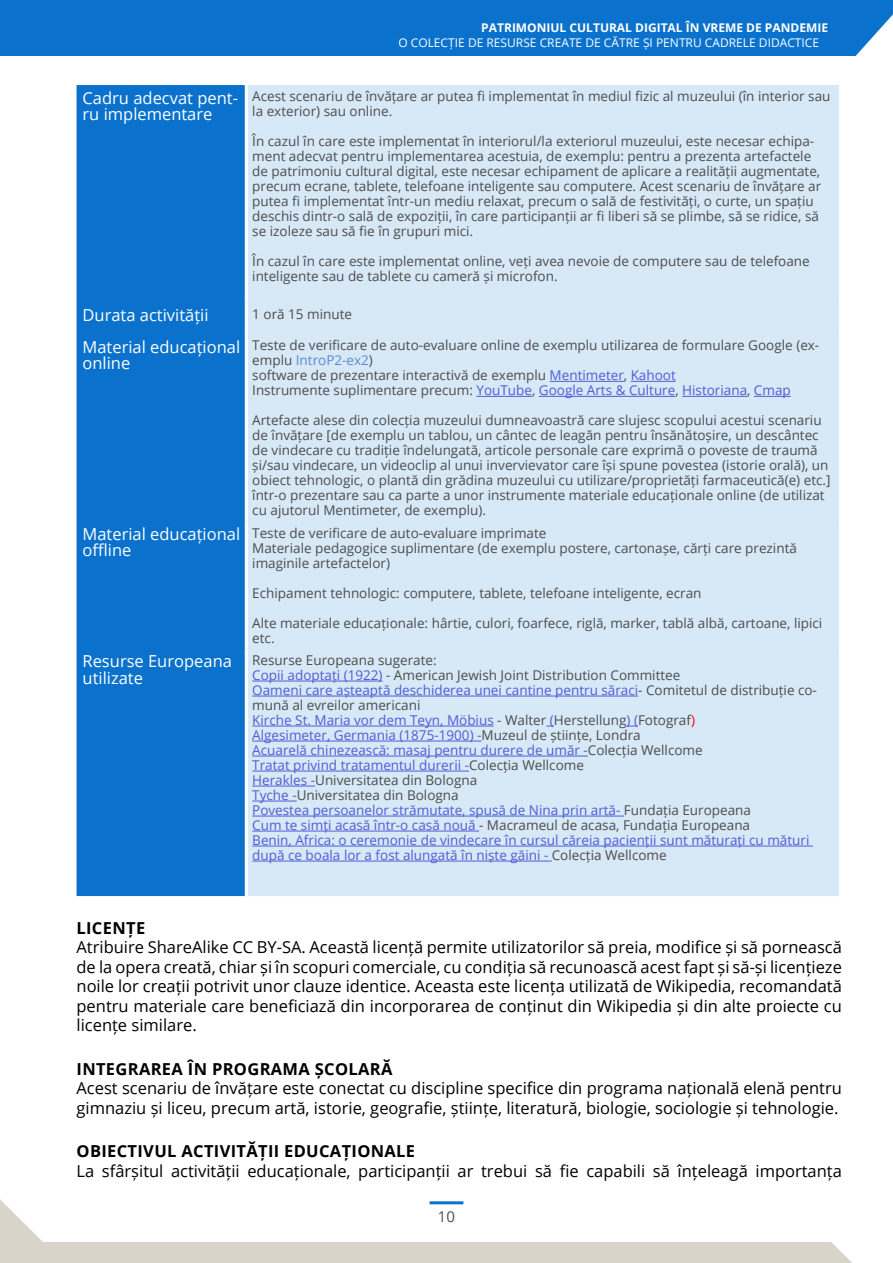
<style>
.page{position:relative;width:893px;height:1263px;background:#fff}
.page>*{position:absolute;margin:0;border:0;box-sizing:border-box;transform-origin:0 0}
.t1{font:16.5px/19.5px "Open Sans";color:#000;text-align:justify}
.t2{font:16.5px/16.5px "Open Sans";color:#fff}
.t3{font:700 16.5px "Open Sans";letter-spacing:.02em;color:#000}
.t4{font:15px "Open Sans";color:#4d4d4d}
.t5{font:13.5px/15px "Open Sans";color:#4d4d4d}
.t6{font:13.5px/15px "Open Sans";color:#4f5cd6}
.t7{font:12px "Open Sans";color:#fff}
.t8{font:700 12px "Open Sans";color:#fff}
.s1{color:#548dd4}
.s2{color:#4f5cd6}
.s3{color:#4d4d4d}
.s4{color:#f00}
</style>
<div class="page">
<div style="left:0;top:0;width:893px;height:56px;background:#0a72cc"></div>
<div style="left:0;top:1242px;width:893px;height:21px;background:#d9d4ca"></div>
<svg style="left:855px;top:14px;width:38px;height:42px"></svg>
<svg style="left:831px;top:1242px;width:62px;height:21px"></svg>
<hr style="left:430px;top:1201px;width:33px;height:3px;background:#0a72cc">
<svg style="left:0;top:1199px;width:43px;height:43px"></svg>
<div style="left:77px;top:85px;width:168px;height:811px;background:#0a72cc"></div>
<div style="left:248px;top:85px;width:591px;height:811px;background:#d7e8f7"></div>
<hr style="left:550px;top:381px;width:74px;height:1px;background:#4f5cd6">
<hr style="left:631px;top:381px;width:45px;height:1px;background:#4f5cd6">
<hr style="left:476px;top:396px;width:56px;height:1px;background:#4f5cd6">
<hr style="left:539px;top:396px;width:136px;height:1px;background:#4f5cd6">
<hr style="left:682px;top:396px;width:65px;height:1px;background:#4f5cd6">
<hr style="left:754px;top:396px;width:37px;height:1px;background:#4f5cd6">
<hr style="left:252px;top:681px;width:131px;height:1px;background:#4f5cd6">
<hr style="left:252px;top:696px;width:386px;height:1px;background:#4f5cd6">
<hr style="left:252px;top:726px;width:242px;height:1px;background:#4f5cd6">
<svg style="left:626px;top:726px;width:12px;height:1px"></svg>
<hr style="left:252px;top:741px;width:229px;height:1px;background:#4f5cd6">
<hr style="left:252px;top:756px;width:336px;height:1px;background:#4f5cd6">
<hr style="left:252px;top:771px;width:217px;height:1px;background:#4f5cd6">
<hr style="left:252px;top:786px;width:63px;height:1px;background:#4f5cd6">
<hr style="left:252px;top:801px;width:45px;height:1px;background:#4f5cd6">
<hr style="left:252px;top:816px;width:372px;height:1px;background:#4f5cd6">
<hr style="left:252px;top:831px;width:227px;height:1px;background:#4f5cd6">
<hr style="left:252px;top:846px;width:561px;height:1px;background:#4f5cd6">
<hr style="left:252px;top:861px;width:300px;height:1px;background:#4f5cd6">
<p class="t8" style="left:481px;top:19px;width:348px">PATRIMONIUL CULTURAL DIGITAL ÎN VREME DE PANDEMIE</p>
<p class="t7" style="left:398px;top:34px;width:422px">O COLECȚIE DE RESURSE CREATE DE CĂTRE ȘI PENTRU CADRELE DIDACTICE</p>
<p class="t2" style="left:83px;top:89px;width:157px">Cadru adecvat pent&shy;ru implementare</p>
<p class="t5" style="left:252px;top:89px;width:580px">Acest scenariu de învățare ar putea fi implementat în mediul fizic al muzeului (în interior sau la exterior) sau online.</p>
<p class="t5" style="left:252px;top:134px;width:570px">În cazul în care este implementat în interiorul/la exteriorul muzeului, este necesar echipa&shy;ment adecvat pentru implementarea acestuia, de exemplu: pentru a prezenta artefactele de patrimoniu cultural digital, este necesar echipament de aplicare a realității augmentate, precum ecrane, tablete, telefoane inteligente sau computere. Acest scenariu de învățare ar putea fi implementat într-un mediu relaxat, precum o sală de festivități, o curte, un spațiu deschis dintr-o sală de expoziții, în care participanții ar fi liberi să se plimbe, să se ridice, să se izoleze sau să fie în grupuri mici.</p>
<p class="t5" style="left:252px;top:254px;width:559px">În cazul în care este implementat online, veți avea nevoie de computere sau de telefoane inteligente sau de tablete cu cameră și microfon.</p>
<p class="t2" style="left:83px;top:306px;width:127px">Durata activității</p>
<p class="t5" style="left:252px;top:306px;width:101px">1 oră 15 minute</p>
<p class="t2" style="left:83px;top:338px;width:159px">Material educațional online</p>
<p class="t5" style="left:252px;top:338px;width:568px">Teste de verificare de auto-evaluare online de exemplu utilizarea de formulare Google (ex&shy;emplu <span class="s1">IntroP2-ex2</span>)<br>software de prezentare interactivă de exemplu <span class="s2">Mentimeter</span>, <span class="s2">Kahoot<br></span>Instrumente suplimentare precum: <span class="s2">YouTube</span>, <span class="s2">Google Arts &amp; Culture</span>, <span class="s2">Historiana</span>, <span class="s2">Cmap</span></p>
<p class="t5" style="left:252px;top:413px;width:580px">Artefacte alese din colecția muzeului dumneavoastră care slujesc scopului acestui scenariu de învățare [de exemplu un tablou, un cântec de leagăn pentru însănătoșire, un descântec de vindecare cu tradiție îndelungată, articole personale care exprimă o poveste de traumă și/sau vindecare, un videoclip al unui invervievator care își spune povestea (istorie orală), un obiect tehnologic, o plantă din grădina muzeului cu utilizare/proprietăți farmaceutică(e) etc.] într-o prezentare sau ca parte a unor instrumente materiale educaționale online (de utilizat cu ajutorul Mentimeter, de exemplu).</p>
<p class="t2" style="left:83px;top:525px;width:159px">Material educațional offline</p>
<p class="t5" style="left:252px;top:525px;width:546px">Teste de verificare de auto-evaluare imprimate<br>Materiale pedagogice suplimentare (de exemplu postere, cartonașe, cărți care prezintă imaginile artefactelor)</p>
<p class="t5" style="left:252px;top:585px;width:451px">Echipament tehnologic: computere, tablete, telefoane inteligente, ecran</p>
<p class="t5" style="left:252px;top:615px;width:572px">Alte materiale educaționale: hârtie, culori, foarfece, riglă, marker, tablă albă, cartoane, lipici etc.</p>
<p class="t2" style="left:83px;top:653px;width:151px">Resurse Europeana utilizate</p>
<p class="t6" style="left:252px;top:652px;width:566px"><span class="s3">Resurse Europeana sugerate:<br></span>Copii adoptați (1922) <span class="s3">- American Jewish Joint Distribution Committee<br></span>Oameni care așteaptă deschiderea unei cantine pentru săraci<span class="s3">- Comitetul de distribuție co&shy;mună al evreilor americani<br></span>Kirche St. Maria vor dem Teyn, Möbius <span class="s3">- Walter</span> (<span class="s3">Herstellung</span>) (<span class="s3">Fotograf</span><span class="s4">)<br></span>Algesimeter, Germania (1875-1900) -<span class="s3">Muzeul de științe, Londra<br></span>Acuarelă chinezească: masaj pentru durere de umăr -<span class="s3">Colecția Wellcome<br></span>Tratat privind tratamentul durerii -<span class="s3">Colecția Wellcome<br></span>Herakles -<span class="s3">Universitatea din Bologna<br></span>Tyche -<span class="s3">Universitatea din Bologna<br></span>Povestea persoanelor strămutate, spusă de Nina prin artă- <span class="s3">Fundația Europeana<br></span>Cum te simți acasă într-o casă nouă <span class="s3">- Macrameul de acasa, Fundația Europeana<br></span>Benin, Africa: o ceremonie de vindecare în cursul căreia pacienții sunt măturați cu mături după ce boala lor a fost alungată în niște găini - <span class="s3">Colecția Wellcome</span></p>
<p class="t3" style="left:77px;top:916px;width:70px">LICENȚE</p>
<p class="t1" style="left:77px;top:937px;width:767px">Atribuire ShareAlike CC BY-SA. Această licență permite utilizatorilor să preia, modifice și să pornească de la opera creată, chiar și în scopuri comerciale, cu condiția să recunoască acest fapt și să-și licențieze noile lor creații potrivit unor clauze identice. Aceasta este licența utilizată de Wikipedia, recomandată pentru materiale care beneficiază din incorporarea de conținut din Wikipedia și din alte proiecte cu licențe similare.</p>
<p class="t3" style="left:77px;top:1057px;width:317px">INTEGRAREA ÎN PROGRAMA ȘCOLARĂ</p>
<p class="t1" style="left:77px;top:1078px;width:767px">Acest scenariu de învățare este conectat cu discipline specifice din programa națională elenă pentru gimnaziu și liceu, precum artă, istorie, geografie, științe, literatură, biologie, sociologie și tehnologie.</p>
<p class="t3" style="left:77px;top:1139px;width:340px">OBIECTIVUL ACTIVITĂȚII EDUCAȚIONALE</p>
<p class="t1" style="left:77px;top:1160px;width:767px">La sfârșitul activității educaționale, participanții ar trebui să fie capabili să înțeleagă importanța</p>
<p class="t4" style="left:438px;top:1206px;width:19px">10</p>
</div>
